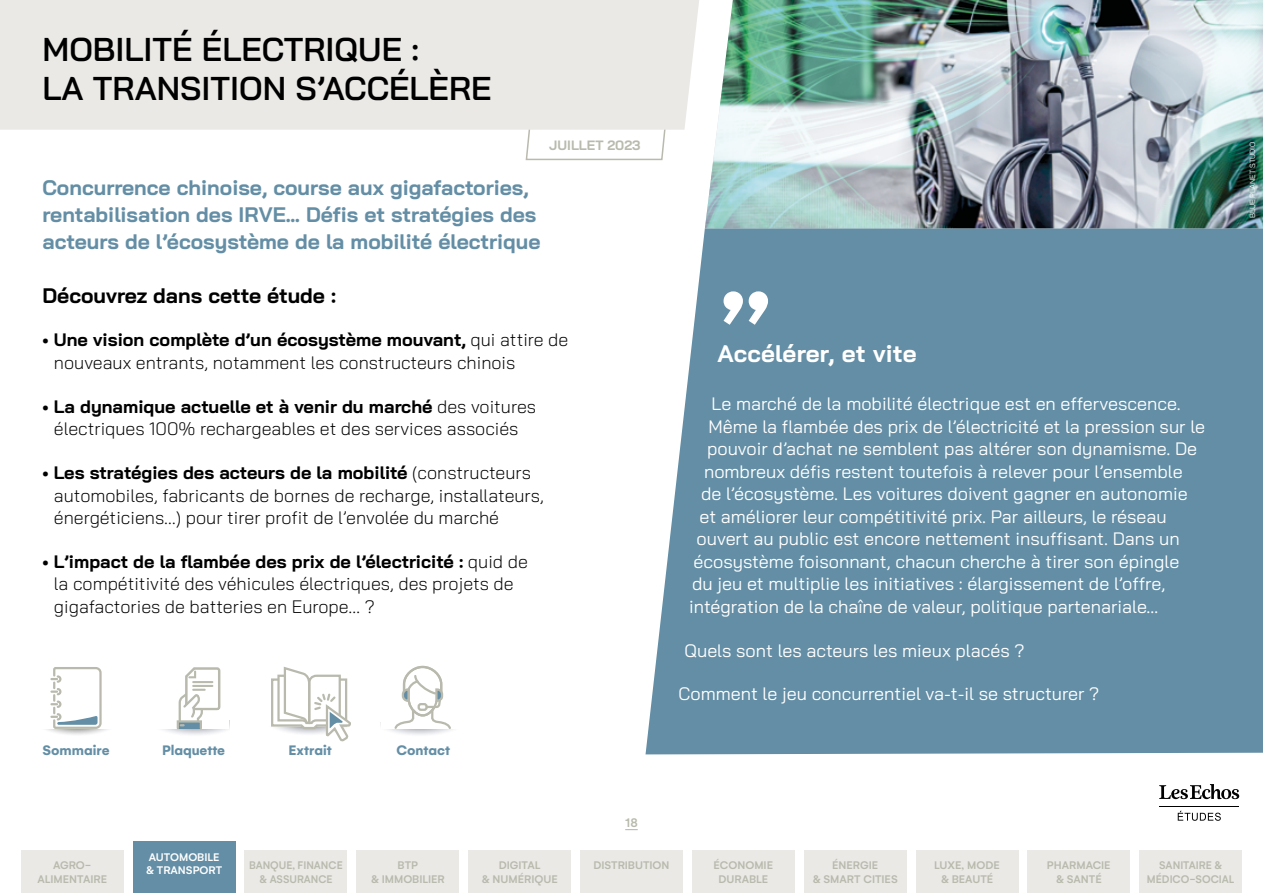
<style>
.page{position:relative;width:1263px;height:893px;background:#fff}
.page>*{position:absolute;margin:0;border:0;box-sizing:border-box;transform-origin:0 0}
.t1{font:600 33px/39px "Bai Jamjuree";color:#000}
.t2{font:700 24px "Bai Jamjuree";letter-spacing:.01em;color:#fff}
.t3{font:700 21px/27px "Bai Jamjuree";color:#638ea5}
.t4{font:700 21px "Bai Jamjuree";color:#000}
.t5{font:18px "Bai Jamjuree";color:#fff}
.t6{font:300 18px/22.5px "Bai Jamjuree";color:#000}
.t7{font:700 14.85px "Gelion";color:#638ea5}
.t8{font:700 13.5px "Bai Jamjuree";color:#b9baad}
.t9{font:500 13.5px "Gelion";color:#b9baad}
.t10{font:500 12px/13.5px "Gelion";color:#b9baad;text-align:center}
.t11{font:500 12px/13.5px "Gelion";color:#b9baad;text-align:center;scale:.95 1}
.t12{font:500 12px/13.5px "Gelion";color:#b9baad;text-align:center;scale:.96 1}
.t13{font:500 12px/13.5px "Gelion";color:#fff}
.t14{font:7.5px "Bai Jamjuree";color:#fff}
.s1{font-weight:700}
</style>
<div class="page">
<hr style="left:1159px;top:806px;width:80px;height:1px;background:#000">
<svg style="left:1159px;top:784px;width:80px;height:15px"></svg>
<svg style="left:1178px;top:811px;width:43px;height:10px"></svg>
<svg style="left:625px;top:829px;width:13px;height:1px"></svg>
<img style="left:705px;top:0;width:558px;height:229px">
<div style="left:645px;top:229px;width:618px;height:525px;background:#638ea5"></div>
<svg style="left:723px;top:291px;width:45px;height:34px"></svg>
<svg style="left:525px;top:130px;width:141px;height:31px"></svg>
<div style="left:0;top:0;width:699px;height:130px;background:#eae9e6"></div>
<div style="left:580px;top:850px;width:102px;height:43px;background:#eae9e6"></div>
<div style="left:21px;top:850px;width:102px;height:43px;background:#eae9e6"></div>
<div style="left:692px;top:850px;width:102px;height:43px;background:#eae9e6"></div>
<div style="left:804px;top:850px;width:102px;height:43px;background:#eae9e6"></div>
<div style="left:916px;top:850px;width:102px;height:43px;background:#eae9e6"></div>
<div style="left:1028px;top:850px;width:102px;height:43px;background:#eae9e6"></div>
<div style="left:1140px;top:850px;width:102px;height:43px;background:#eae9e6"></div>
<div style="left:133px;top:842px;width:102px;height:51px;background:#638ea5"></div>
<div style="left:245px;top:850px;width:102px;height:43px;background:#eae9e6"></div>
<div style="left:357px;top:850px;width:102px;height:43px;background:#eae9e6"></div>
<div style="left:469px;top:850px;width:102px;height:43px;background:#eae9e6"></div>
<svg style="left:46px;top:667px;width:62px;height:68px"></svg>
<svg style="left:163px;top:667px;width:64px;height:68px"></svg>
<svg style="left:388px;top:665px;width:64px;height:70px"></svg>
<svg style="left:271px;top:667px;width:80px;height:74px"></svg>
<h1 class="t1" style="left:43px;top:30px;width:450px">MOBILITÉ ÉLECTRIQUE :<br>LA TRANSITION S’ACCÉLÈRE</h1>
<p class="t8" style="left:549px;top:138px;width:93px">JUILLET 2023</p>
<p class="t3" style="left:43px;top:174px;width:500px">Concurrence chinoise, course aux gigafactories, rentabilisation des IRVE… Défis et stratégies des acteurs de l’écosystème de la mobilité électrique</p>
<p class="t4" style="left:43px;top:283px;width:295px">Découvrez dans cette étude :</p>
<p class="t6" style="left:54px;top:329px;width:516px;text-indent:-11px"><span class="s1">• Une vision complète d’un écosystème mouvant,</span> qui attire de nouveaux entrants, notamment les constructeurs chinois</p>
<p class="t6" style="left:43px;top:395px;width:495px;text-align:center"><span class="s1">• La dynamique actuelle et à venir du marché</span> des voitures électriques 100% rechargeables et des services associés</p>
<p class="t6" style="left:54px;top:461px;width:491px;text-indent:-11px"><span class="s1">• Les stratégies des acteurs de la mobilité</span> (constructeurs automobiles, fabricants de bornes de recharge, installateurs, énergéticiens…) pour tirer profit de l’envolée du marché</p>
<p class="t6" style="left:54px;top:550px;width:475px;text-indent:-11px"><span class="s1">• L’impact de la flambée des prix de l’électricité :</span> quid de la compétitivité des véhicules électriques, des projets de gigafactories de batteries en Europe… ?</p>
<p class="t7" style="left:43px;top:741px;width:68px">Sommaire</p>
<p class="t7" style="left:162px;top:741px;width:65px">Plaquette</p>
<p class="t7" style="left:288px;top:741px;width:45px">Extrait</p>
<p class="t7" style="left:397px;top:741px;width:55px">Contact</p>
<h2 class="t2" style="left:717px;top:340px;width:200px">Accélérer, et vite</h2>
<p class="t5" style="left:711px;top:389px;width:471px">Le marché de la mobilité électrique est en effervescence.</p>
<p class="t5" style="left:708px;top:411px;width:498px">Même la flambée des prix de l’électricité et la pression sur le</p>
<p class="t5" style="left:707px;top:434px;width:492px">pouvoir d’achat ne semblent pas altérer son dynamisme. De</p>
<p class="t5" style="left:704px;top:456px;width:480px">nombreux défis restent toutefois à relever pour l’ensemble</p>
<p class="t5" style="left:701px;top:479px;width:488px">de l’écosystème. Les voitures doivent gagner en autonomie</p>
<p class="t5" style="left:699px;top:501px;width:469px">et améliorer leur compétitivité prix. Par ailleurs, le réseau</p>
<p class="t5" style="left:696px;top:524px;width:485px">ouvert au public est encore nettement insuffisant. Dans un</p>
<p class="t5" style="left:693px;top:546px;width:487px">écosystème foisonnant, chacun cherche à tirer son épingle</p>
<p class="t5" style="left:692px;top:569px;width:475px">du jeu et multiplie les initiatives : élargissement de l’offre,</p>
<p class="t5" style="left:689px;top:591px;width:471px">intégration de la chaîne de valeur, politique partenariale…</p>
<p class="t5" style="left:684px;top:635px;width:341px">Quels sont les acteurs les mieux placés ?</p>
<p class="t5" style="left:678px;top:679px;width:422px">Comment le jeu concurrentiel va-t-il se structurer ?</p>
<p class="t14" style="left:1246px;top:218px;width:78px;rotate:-90deg">BLUE PLANET STUDIO</p>
<p class="t14" style="left:1246px;top:218px;width:24px;rotate:-90deg">XXXXX</p>
<p class="t9" style="left:625px;top:814px;width:14px">18</p>
<p class="t13" style="left:146px;top:850px;width:78px">AUTOMOBILE &amp; TRANSPORT</p>
<p class="t11" style="left:249px;top:858px;width:100px">BANQUE, FINANCE &amp; ASSURANCE</p>
<p class="t10" style="left:371px;top:858px;width:76px">BTP<br>&amp; IMMOBILIER</p>
<p class="t10" style="left:481px;top:858px;width:78px">DIGITAL<br>&amp; NUMÉRIQUE</p>
<p class="t10" style="left:53px;top:858px;width:40px">AGRO-</p>
<p class="t10" style="left:593px;top:858px;width:78px">DISTRIBUTION</p>
<p class="t10" style="left:37px;top:872px;width:71px">ALIMENTAIRE</p>
<p class="t10" style="left:713px;top:858px;width:61px">ÉCONOMIE<br>DURABLE</p>
<p class="t10" style="left:812px;top:858px;width:87px">ÉNERGIE<br>&amp; SMART CITIES</p>
<p class="t10" style="left:934px;top:858px;width:67px">LUXE, MODE &amp; BEAUTÉ</p>
<p class="t10" style="left:1047px;top:858px;width:65px">PHARMACIE &amp; SANTÉ</p>
<p class="t12" style="left:1147px;top:858px;width:93px">SANITAIRE &amp;<br>MÉDICO-SOCIAL</p>
</div>
